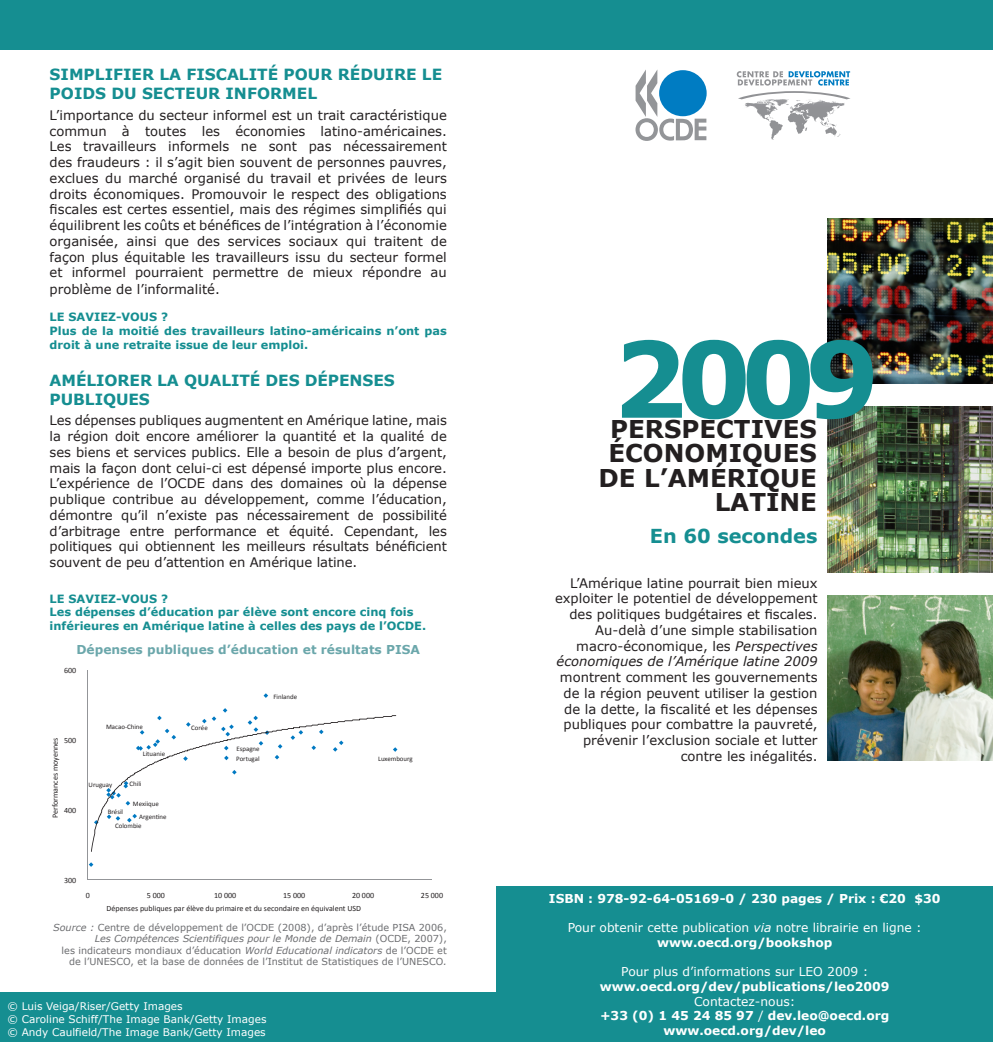
<style>
.page{position:relative;width:993px;height:1042px;background:#fff}
.page>*{position:absolute;margin:0;border:0;box-sizing:border-box;transform-origin:0 0}
.t1{font:700 105px "Verdana";color:#158e91}
.t2{font:700 24.5px "Verdana";color:#231f20}
.t3{font:700 19.25px "Verdana";color:#158e91}
.t4{font:700 15.4px/18.9px "Verdana";color:#158e91}
.t5{font:13.12px/15.8px "Verdana";color:#231f20;text-align:justify}
.t6{font:700 12.25px "Verdana";color:#fff}
.t7{font:12.25px/14.7px "Verdana";color:#fff;text-align:center}
.t8{font:700 12.25px "Verdana";color:#6ba7ab}
.t9{font:700 11.38px/13.7px "Verdana";color:#158e91}
.notes{font:10.5px "Verdana";color:#fff}
.source{font:9.62px/11.5px "Verdana";color:#6c6d70;text-align:right}
.t10{font:8.05px "Calibri";color:#231f20}
.t11{font:6.83px "Calibri";color:#231f20}
.s1{font-style:italic}
.s2{font-weight:700}
.s3{font-weight:400}
</style>
<div class="page">
<div style="left:0;top:0;width:992px;height:50px;background:#158e91"></div>
<img style="left:827px;top:218px;width:165px;height:165px">
<img style="left:827px;top:595px;width:165px;height:165px">
<div style="left:0;top:992px;width:496px;height:50px;background:#158e91"></div>
<svg style="left:736px;top:71px;width:114px;height:69px"></svg>
<hr style="left:87px;top:670px;width:1px;height:210px;background:#939598">
<hr style="left:87px;top:879px;width:344px;height:1px;background:#939598">
<svg style="left:263px;top:693px;width:5px;height:5px"></svg>
<svg style="left:89px;top:862px;width:4px;height:5px"></svg>
<svg style="left:91px;top:708px;width:306px;height:144px"></svg>
<img style="left:827px;top:407px;width:165px;height:165px">
<div style="left:496px;top:886px;width:496px;height:156px;background:#158e91"></div>
<svg style="left:635px;top:69px;width:71px;height:72px"></svg>
<div style="left:659px;top:70px;width:47px;height:46px;background:#007cc2;border-radius:50%"></div>
<p class="t4" style="left:50px;top:65px;width:394px">SIMPLIFIER LA FISCALITÉ POUR RÉDUIRE LE<br>POIDS DU SECTEUR INFORMEL</p>
<p class="t5" style="left:50px;top:107px;width:398px">L’importance du secteur informel est un trait caractéristique commun à toutes les économies latino-américaines.<br>Les travailleurs informels ne sont pas nécessairement des fraudeurs : il s’agit bien souvent de personnes pauvres, exclues du marché organisé du travail et privées de leurs droits économiques. Promouvoir le respect des obligations fiscales est certes essentiel, mais des régimes simplifiés qui équilibrent les coûts et bénéfices de l’intégration à l’économie organisée, ainsi que des services sociaux qui traitent de façon plus équitable les travailleurs issu du secteur formel et informel pourraient permettre de mieux répondre au problème de l’informalité.</p>
<p class="t9" style="left:50px;top:310px;width:120px">LE SAVIEZ-VOUS ?</p>
<p class="t9" style="left:50px;top:324px;width:398px">Plus de la moitié des travailleurs latino-américains n’ont pas droit à une retraite issue de leur emploi.</p>
<p class="t4" style="left:50px;top:370px;width:346px">AMÉLIORER LA QUALITÉ DES DÉPENSES<br>PUBLIQUES</p>
<p class="t5" style="left:50px;top:412px;width:398px">Les dépenses publiques augmentent en Amérique latine, mais la région doit encore améliorer la quantité et la qualité de ses biens et services publics. Elle a besoin de plus d’argent, mais la façon dont celui-ci est dépensé importe plus encore.<br>L’expérience de l’OCDE dans des domaines où la dépense publique contribue au développement, comme l’éducation, démontre qu’il n’existe pas nécessairement de possibilité d’arbitrage entre performance et équité. Cependant, les politiques qui obtiennent les meilleurs résultats bénéficient souvent de peu d’attention en Amérique latine.</p>
<p class="t9" style="left:50px;top:591px;width:120px">LE SAVIEZ-VOUS ?</p>
<p class="t9" style="left:50px;top:605px;width:378px">Les dépenses d’éducation par élève sont encore cinq fois inférieures en Amérique latine à celles des pays de l’OCDE.</p>
<p class="t8" style="left:76px;top:642px;width:345px">Dépenses publiques d’éducation et résultats PISA</p>
<p class="t10" style="left:64px;top:665px;width:14px">600</p>
<p class="t10" style="left:64px;top:735px;width:14px">500</p>
<p class="t10" style="left:50px;top:818px;width:82px;rotate:-90deg">Performances moyennes</p>
<p class="t10" style="left:64px;top:805px;width:14px">400</p>
<p class="t11" style="left:106px;top:722px;width:38px">Macao-Chine</p>
<p class="t11" style="left:143px;top:749px;width:24px">Lituanie</p>
<p class="t11" style="left:129px;top:780px;width:13px">Chili</p>
<p class="t11" style="left:115px;top:822px;width:28px">Colombie</p>
<p class="t11" style="left:89px;top:780px;width:25px">Uruguay</p>
<p class="t11" style="left:133px;top:800px;width:27px">Mexiique</p>
<p class="t11" style="left:108px;top:808px;width:17px">Brésil</p>
<p class="t11" style="left:139px;top:813px;width:29px">Argentine</p>
<p class="t11" style="left:191px;top:723px;width:18px">Corée</p>
<p class="t11" style="left:273px;top:692px;width:25px">Finlande</p>
<p class="t11" style="left:236px;top:745px;width:25px">Espagne</p>
<p class="t11" style="left:236px;top:754px;width:25px">Portugal</p>
<p class="t11" style="left:378px;top:754px;width:36px">Luxembourg</p>
<p class="t10" style="left:64px;top:875px;width:14px">300</p>
<p class="t10" style="left:86px;top:890px;width:6px">0</p>
<p class="t10" style="left:147px;top:890px;width:20px">5 000</p>
<p class="t10" style="left:214px;top:890px;width:24px">10 000</p>
<p class="t10" style="left:283px;top:890px;width:24px">15 000</p>
<p class="t10" style="left:352px;top:890px;width:24px">20 000</p>
<p class="t10" style="left:421px;top:890px;width:24px">25 000</p>
<p class="t10" style="left:107px;top:903px;width:256px">Dépenses publiques par élève du primaire et du secondaire en équivalent USD</p>
<p class="source" style="left:53px;top:921px;width:395px"><span class="s1">Source :</span> Centre de développement de l’OCDE (2008), d’après l’étude PISA 2006, <span class="s1">Les Compétences Scientifiques pour le Monde de Demain</span> (OCDE, 2007),<br>les indicateurs mondiaux d’éducation <span class="s1">World Educational indicators</span> de l’OCDE et de l’UNESCO, et la base de données de l’Institut de Statistiques de l’UNESCO<span class="s1">.</span></p>
<p class="notes" style="left:8px;top:1000px;width:177px">© Luis Veiga/Riser/Getty Images</p>
<p class="notes" style="left:8px;top:1012px;width:260px">© Caroline Schiff/The Image Bank/Getty Images</p>
<p class="notes" style="left:8px;top:1025px;width:260px">© Andy Caulfield/The Image Bank/Getty Images</p>
<p class="t1" style="left:612px;top:313px;width:269px">2009</p>
<p class="t2" style="left:608px;top:438px;width:210px">ÉCONOMIQUES</p>
<p class="t2" style="left:610px;top:413px;width:208px">PERSPECTIVES</p>
<p class="t2" style="left:598px;top:462px;width:220px">DE L’AMÉRIQUE</p>
<p class="t2" style="left:714px;top:487px;width:104px">LATINE</p>
<p class="t3" style="left:649px;top:524px;width:169px">En 60 secondes</p>
<p class="t5" style="left:555px;top:574px;width:264px;text-align:right">L’Amérique latine pourrait bien mieux exploiter le potentiel de développement des politiques budgétaires et fiscales.<br>Au-delà d’une simple stabilisation macro-économique, les <span class="s1">Perspectives économiques de l’Amérique latine 2009 </span>montrent comment les gouvernements de la région peuvent utiliser la gestion de la dette, la fiscalité et les dépenses publiques pour combattre la pauvreté, prévenir l’exclusion sociale et lutter contre les inégalités.</p>
<p class="t6" style="left:549px;top:890px;width:393px">ISBN : 978-92-64-05169-0 / 230 pages / Prix : €20 $30</p>
<p class="t7" style="left:567px;top:920px;width:355px">Pour obtenir cette publication <span class="s1">via</span> notre librairie en ligne : <span class="s2">www.oecd.org/bookshop</span></p>
<p class="t7" style="left:621px;top:964px;width:248px">Pour plus d’informations sur LEO 2009 :</p>
<p class="t6" style="left:599px;top:979px;width:291px">www.oecd.org/dev/publications/leo2009</p>
<p class="t7" style="left:693px;top:993px;width:103px">Contactez-nous:</p>
<p class="t6" style="left:600px;top:1008px;width:291px">+33 (0) 1 45 24 85 97 <span class="s3">/</span> dev.leo@oecd.org</p>
<p class="t6" style="left:663px;top:1023px;width:164px">www.oecd.org/dev/leo</p>
</div>
